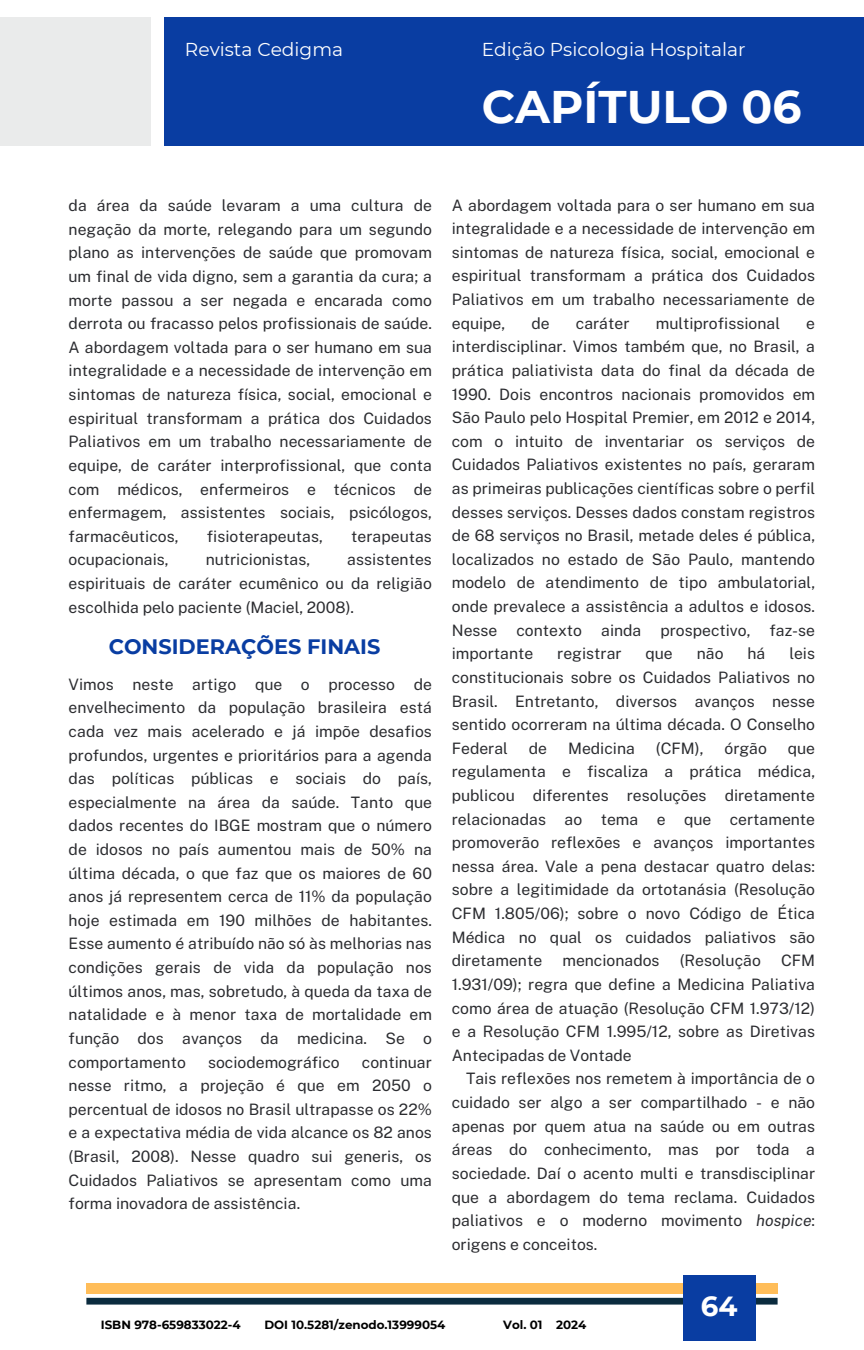
<style>
.page{position:relative;width:864px;height:1350px;background:#fff}
.page>*{position:absolute;margin:0;border:0;box-sizing:border-box;transform-origin:0 0}
.t1{font:700 45.68px "Montserrat";color:#fff}
.t2{font:700 27.68px "Montserrat";color:#fff}
.t3{font:700 20.93px "Montserrat";color:#093da2}
.t4{font:18.68px "Montserrat";color:#fff}
.t5{font:15.75px/23.6px "Public Sans";color:#2b2c30;text-align:justify}
.t6{font:700 11.92px "Montserrat";color:#000}
.s1{font-style:italic}
</style>
<div class="page">
<div style="left:0;top:17px;width:151px;height:128px;background:#eaebeb"></div>
<div style="left:164px;top:17px;width:700px;height:128px;background:#093da2"></div>
<div style="left:86px;top:1298px;width:692px;height:7px;background:#0a2b3e"></div>
<div style="left:86px;top:1283px;width:692px;height:11px;background:#ffbd59"></div>
<div style="left:683px;top:1275px;width:72px;height:65px;background:#093da2"></div>
<h3 class="t4" style="left:185px;top:38px;width:160px">Revista Cedigma</h3>
<h1 class="t4" style="left:482px;top:38px;width:265px">Edição Psicologia Hospitalar</h1>
<h3 class="t1" style="left:482px;top:79px;width:321px">CAPÍTULO 06</h3>
<h5 class="t5" style="left:69px;top:194px;width:365px">da área da saúde levaram a uma cultura de negação da morte, relegando para um segundo plano as intervenções de saúde que promovam um final de vida digno, sem a garantia da cura; a morte passou a ser negada e encarada como derrota ou fracasso pelos profissionais de saúde.<br>A abordagem voltada para o ser humano em sua integralidade e a necessidade de intervenção em sintomas de natureza física, social, emocional e espiritual transformam a prática dos Cuidados Paliativos em um trabalho necessariamente de equipe, de caráter interprofissional, que conta com médicos, enfermeiros e técnicos de enfermagem, assistentes sociais, psicólogos, farmacêuticos,</h5>
<h5 class="t5" style="left:207px;top:524px;width:118px">fisioterapeutas,</h5>
<h5 class="t5" style="left:351px;top:524px;width:82px">terapeutas</h5>
<h5 class="t5" style="left:69px;top:548px;width:365px;text-indent:279px">assistentes espirituais de caráter ecumênico ou da religião escolhida pelo paciente (Maciel, 2008).</h5>
<p class="t3" style="left:109px;top:634px;width:273px">CONSIDERAÇÕES FINAIS</p>
<p class="t5" style="left:69px;top:672px;width:365px">Vimos neste artigo que o processo de envelhecimento da população brasileira está cada vez mais acelerado e já impõe desafios profundos, urgentes e prioritários para a agenda das políticas públicas e sociais do país, especialmente na área da saúde. Tanto que dados recentes do IBGE mostram que o número de idosos no país aumentou mais de 50% na última década, o que faz que os maiores de 60 anos já representem cerca de 11% da população hoje estimada em 190 milhões de habitantes.<br>Esse aumento é atribuído não só às melhorias nas condições gerais de vida da população nos últimos anos, mas, sobretudo, à queda da taxa de natalidade e à menor taxa de mortalidade em função dos avanços da medicina. Se o comportamento</p>
<h5 class="t5" style="left:69px;top:548px;width:102px">ocupacionais,</h5>
<h5 class="t5" style="left:206px;top:548px;width:106px">nutricionistas,</h5>
<p class="t5" style="left:208px;top:1050px;width:133px">sociodemográfico</p>
<p class="t5" style="left:69px;top:1050px;width:365px;text-indent:293px">continuar nesse ritmo, a projeção é que em 2050 o percentual de idosos no Brasil ultrapasse os 22% e a expectativa média de vida alcance os 82 anos (Brasil, 2008). Nesse quadro sui generis, os Cuidados Paliativos se apresentam como uma forma inovadora de assistência.</p>
<h4 class="t5" style="left:452px;top:193px;width:365px">A abordagem voltada para o ser humano em sua integralidade e a necessidade de intervenção em sintomas de natureza física, social, emocional e espiritual transformam a prática dos Cuidados Paliativos em um trabalho necessariamente de equipe,</h4>
<h4 class="t5" style="left:531px;top:311px;width:20px">de</h4>
<h4 class="t5" style="left:576px;top:311px;width:55px">caráter</h4>
<h4 class="t5" style="left:656px;top:311px;width:126px">multiprofissional</h4>
<h4 class="t5" style="left:452px;top:311px;width:365px;text-indent:354px">e interdisciplinar. Vimos também que, no Brasil, a prática paliativista data do final da década de 1990. Dois encontros nacionais promovidos em São Paulo pelo Hospital Premier, em 2012 e 2014, com o intuito de inventariar os serviços de Cuidados Paliativos existentes no país, geraram as primeiras publicações científicas sobre o perfil desses serviços. Desses dados constam registros de 68 serviços no Brasil, metade deles é pública, localizados no estado de São Paulo, mantendo modelo de atendimento de tipo ambulatorial, onde prevalece a assistência a adultos e idosos.<br>Nesse contexto ainda prospectivo, faz-se importante</h4>
<h4 class="t5" style="left:452px;top:642px;width:365px;text-indent:338px">leis constitucionais sobre os Cuidados Paliativos no Brasil. Entretanto, diversos avanços nesse sentido ocorreram na última década. O Conselho Federal</h4>
<h4 class="t5" style="left:557px;top:642px;width:66px">registrar</h4>
<h4 class="t5" style="left:646px;top:642px;width:29px">que</h4>
<h4 class="t5" style="left:697px;top:642px;width:28px">não</h4>
<h4 class="t5" style="left:748px;top:642px;width:19px">há</h4>
<h4 class="t5" style="left:529px;top:736px;width:20px">de</h4>
<h4 class="t5" style="left:568px;top:736px;width:68px">Medicina</h4>
<h4 class="t5" style="left:656px;top:736px;width:49px">(CFM),</h4>
<h4 class="t5" style="left:724px;top:736px;width:44px">órgão</h4>
<h4 class="t5" style="left:452px;top:736px;width:365px;text-indent:336px">que regulamenta e fiscaliza a prática médica, publicou diferentes resoluções diretamente relacionadas ao tema e que certamente promoverão reflexões e avanços importantes nessa área. Vale a pena destacar quatro delas: sobre a legitimidade da ortotanásia (Resolução CFM 1.805/06); sobre o novo Código de Ética Médica no qual os cuidados paliativos são diretamente</h4>
<h4 class="t5" style="left:562px;top:949px;width:99px">mencionados</h4>
<h4 class="t5" style="left:680px;top:949px;width:83px">(Resolução</h4>
<h4 class="t5" style="left:781px;top:949px;width:36px">CFM</h4>
<h4 class="t5" style="left:452px;top:972px;width:365px">1.931/09); regra que define a Medicina Paliativa</h4>
<h4 class="t5" style="left:452px;top:996px;width:365px">como área de atuação (Resolução CFM 1.973/12)</h4>
<h4 class="t5" style="left:452px;top:1020px;width:365px">e a Resolução CFM 1.995/12, sobre as Diretivas</h4>
<h4 class="t5" style="left:452px;top:1043px;width:182px">Antecipadas de Vontade</h4>
<h4 class="t5" style="left:466px;top:1067px;width:351px">Tais reflexões nos remetem à importância de o</h4>
<h4 class="t5" style="left:452px;top:1091px;width:365px">cuidado ser algo a ser compartilhado - e não</h4>
<h4 class="t5" style="left:452px;top:1114px;width:365px">apenas por quem atua na saúde ou em outras</h4>
<h4 class="t5" style="left:452px;top:1138px;width:365px">áreas do conhecimento, mas por toda a</h4>
<h4 class="t5" style="left:452px;top:1161px;width:365px">sociedade. Daí o acento multi e transdisciplinar</h4>
<h4 class="t5" style="left:452px;top:1185px;width:365px">que a abordagem do tema reclama. Cuidados</h4>
<h4 class="t5" style="left:452px;top:1209px;width:365px">paliativos e o moderno movimento <span class="s1">hospice</span>:</h4>
<h4 class="t5" style="left:452px;top:1232px;width:147px">origens e conceitos.</h4>
<h2 class="t2" style="left:701px;top:1289px;width:38px">64</h2>
<h4 class="t6" style="left:101px;top:1318px;width:141px">ISBN 978-659833022-4</h4>
<h4 class="t6" style="left:264px;top:1318px;width:183px">DOI 10.5281/zenodo.13999054</h4>
<p class="t6" style="left:503px;top:1318px;width:85px">Vol. 01 2024</p>
</div>
